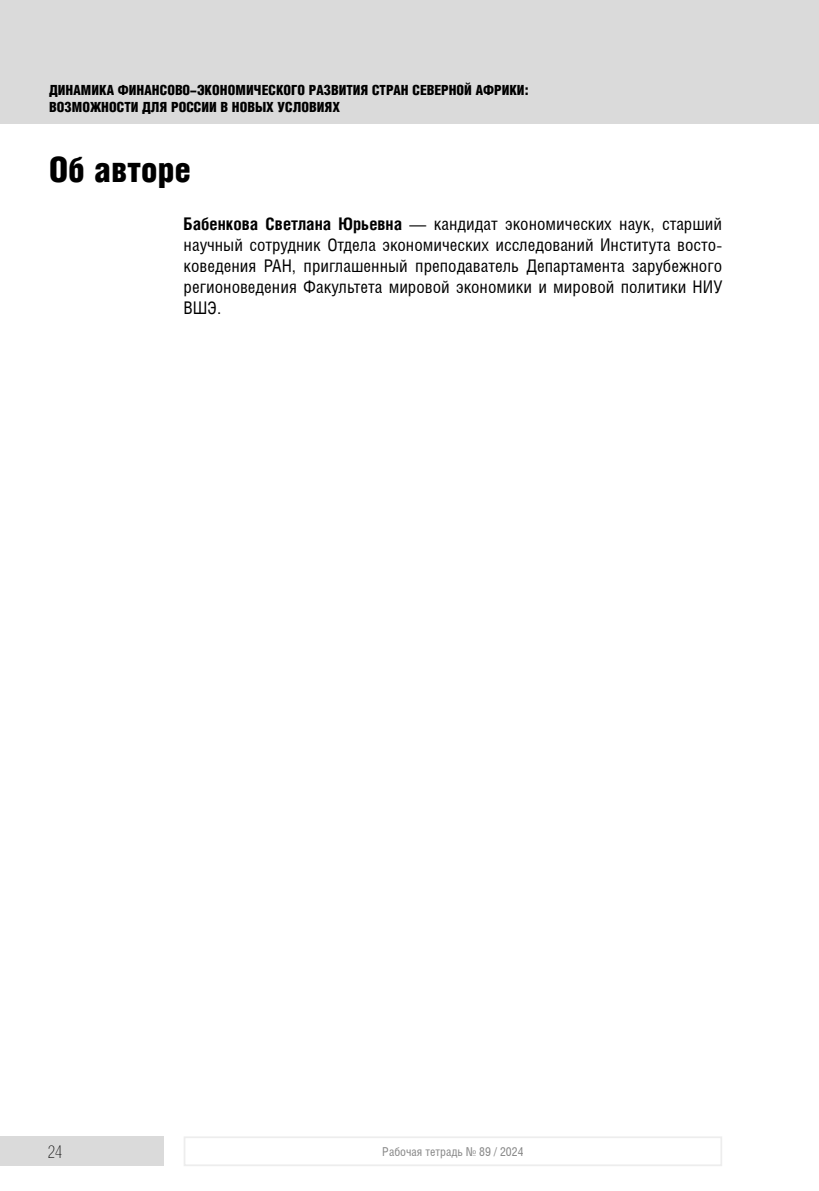
<style>
.page{position:relative;width:819px;height:1191px;background:#fff}
.page>*{position:absolute;margin:0;border:0;box-sizing:border-box;transform-origin:0 0}
.Название_материала{font:900 35px "Helios Cond";color:#000}
.Основной_текст{font:17.5px/21px "Helios Cond";color:#000;text-align:justify}
.t1{font:17.5px "Helios Cond Thin C";color:#000}
.t2{font:900 14px/17.5px "Helios Cond";color:#000}
.t3{font:12.25px "Helios Cond";color:#878787}
.s1{font-weight:700}
</style>
<div class="page">
<div style="left:0;top:0;width:819px;height:124px;background:#dadada"></div>
<div style="left:0;top:1136px;width:164px;height:30px;background:#dadada"></div>
<div style="left:184px;top:1136px;width:538px;height:30px;border:2px solid #ededed"></div>
<p class="t2" style="left:49px;top:81px;width:481px">ДИНАМИКА ФИНАНСОВО-ЭКОНОМИЧЕСКОГО РАЗВИТИЯ СТРАН СЕВЕРНОЙ АФРИКИ:<br>ВОЗМОЖНОСТИ ДЛЯ РОССИИ В НОВЫХ УСЛОВИЯХ</p>
<p class="Название_материала" style="left:49px;top:151px;width:143px">Об авторе</p>
<p class="Основной_текст" style="left:184px;top:212px;width:540px"><span class="s1">Бабенкова Светлана Юрьевна</span> — кандидат экономических наук, старший научный сотрудник Отдела экономических исследований Института восто&shy;коведения РАН, приглашенный преподаватель Департамента зарубежного регионоведения Факультета мировой экономики и мировой политики НИУ ВШЭ.</p>
<p class="t1" style="left:48px;top:1142px;width:16px">24</p>
<p class="t3" style="left:382px;top:1144px;width:143px">Рабочая тетрадь № 89 / 2024</p>
</div>
